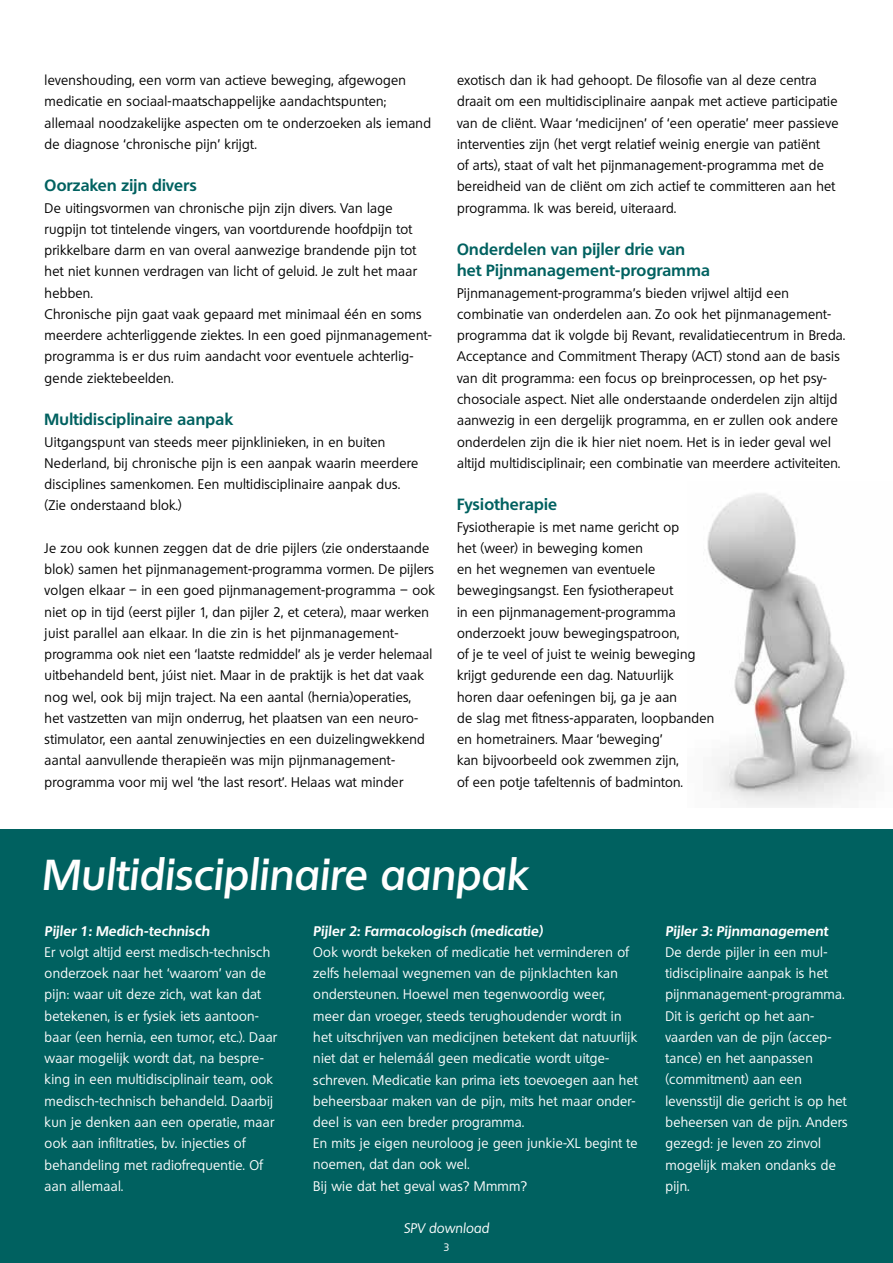
<style>
.page{position:relative;width:893px;height:1263px;background:#fff}
.page>*{position:absolute;margin:0;border:0;box-sizing:border-box;transform-origin:0 0}
.t1{font:italic 700 42px "Quebec Serial";letter-spacing:.01em;color:#fff}
.t2{font:800 15.75px/21.3px "Quebec Serial";letter-spacing:.02em;color:#006160}
.t3{font:13.5px/21.3px "Quebec Serial";letter-spacing:.02em;color:#000}
.t4{font:13.5px/21.3px "Quebec Serial";letter-spacing:.02em;color:#fff}
.t5{font:italic 800 13.5px "Quebec Serial";letter-spacing:.02em;color:#fff}
.t6{font:italic 13.5px "Quebec Serial";letter-spacing:.01em;color:#fff}
.t7{font:10.5px "Quebec Serial";color:#fff}
</style>
<div class="page">
<div style="left:0;top:829px;width:893px;height:434px;background:#006160"></div>
<img style="left:707px;top:493px;width:167px;height:314px">
<p class="t3" style="left:45px;top:69px;width:388px">levenshouding, een vorm van actieve beweging, afgewogen medicatie en sociaal-maatschappelijke aandachtspunten; allemaal noodzakelijke aspecten om te onderzoeken als iemand de diagnose ‘chronische pijn’ krijgt.</p>
<p class="t2" style="left:45px;top:175px;width:154px">Oorzaken zijn divers</p>
<p class="t3" style="left:45px;top:197px;width:389px">De uitingsvormen van chronische pijn zijn divers. Van lage rugpijn tot tintelende vingers, van voortdurende hoofdpijn tot prikkelbare darm en van overal aanwezige brandende pijn tot het niet kunnen verdragen van licht of geluid. Je zult het maar hebben.<br>Chronische pijn gaat vaak gepaard met minimaal één en soms meerdere achterliggende ziektes. In een goed pijnmanagement&shy;programma is er dus ruim aandacht voor eventuele achterlig&shy;gende ziektebeelden.</p>
<p class="t2" style="left:45px;top:408px;width:190px">Multidisciplinaire aanpak</p>
<p class="t3" style="left:45px;top:431px;width:375px">Uitgangspunt van steeds meer pijnklinieken, in en buiten Nederland, bij chronische pijn is een aanpak waarin meerdere disciplines samenkomen. Een multidisciplinaire aanpak dus. (Zie onderstaand blok.)</p>
<p class="t3" style="left:45px;top:537px;width:392px">Je zou ook kunnen zeggen dat de drie pijlers (zie onderstaande blok) samen het pijnmanagement-programma vormen. De pijlers volgen elkaar – in een goed pijnmanagement-programma – ook niet op in tijd (eerst pijler 1, dan pijler 2, et cetera), maar werken juist parallel aan elkaar. In die zin is het pijnmanagement&shy;programma ook niet een ‘laatste redmiddel’ als je verder helemaal uitbehandeld bent, júist niet. Maar in de praktijk is het dat vaak nog wel, ook bij mijn traject. Na een aantal (hernia)operaties,<br>het vastzetten van mijn onderrug, het plaatsen van een neuro&shy;stimulator, een aantal zenuwinjecties en een duizelingwekkend aantal aanvullende therapieën was mijn pijnmanagement&shy;programma voor mij wel ‘the last resort’. Helaas wat minder</p>
<p class="t3" style="left:457px;top:69px;width:383px">exotisch dan ik had gehoopt. De filosofie van al deze centra draait om een multidisciplinaire aanpak met actieve participatie van de cliënt. Waar ‘medicijnen’ of ‘een operatie’ meer passieve interventies zijn (het vergt relatief weinig energie van patiënt<br>of arts), staat of valt het pijnmanagement-programma met de bereidheid van de cliënt om zich actief te committeren aan het programma. Ik was bereid, uiteraard.</p>
<p class="t2" style="left:457px;top:238px;width:254px">Onderdelen van pijler drie van het Pijnmanagement-programma</p>
<p class="t3" style="left:457px;top:282px;width:389px">Pijnmanagement-programma’s bieden vrijwel altijd een combinatie van onderdelen aan. Zo ook het pijnmanagement&shy;programma dat ik volgde bij Revant, revalidatiecentrum in Breda.<br>Acceptance and Commitment Therapy (ACT) stond aan de basis van dit programma: een focus op breinprocessen, op het psy&shy;chosociale aspect. Niet alle onderstaande onderdelen zijn altijd aanwezig in een dergelijk programma, en er zullen ook andere onderdelen zijn die ik hier niet noem. Het is in ieder geval wel altijd multidisciplinair; een combinatie van meerdere activiteiten.</p>
<p class="t2" style="left:457px;top:493px;width:102px">Fysiotherapie</p>
<p class="t3" style="left:457px;top:516px;width:259px">Fysiotherapie is met name gericht op<br>het (weer) in beweging komen<br>en het wegnemen van eventuele bewegingsangst. Een fysiotherapeut<br>in een pijnmanagement-programma onderzoekt jouw bewegingspatroon,<br>of je te veel of juist te weinig beweging krijgt gedurende een dag. Natuurlijk<br>horen daar oefeningen bij, ga je aan<br>de slag met fitness-apparaten, loopbanden en hometrainers. Maar ‘beweging’<br>kan bijvoorbeeld ook zwemmen zijn,<br>of een potje tafeltennis of badminton.</p>
<h1 class="t1" style="left:41px;top:847px;width:488px">Multidisciplinaire aanpak</h1>
<p class="t5" style="left:45px;top:922px;width:166px">Pijler 1: Medich-technisch</p>
<p class="t4" style="left:45px;top:941px;width:234px">Er volgt altijd eerst medisch-technisch onderzoek naar het ‘waarom’ van de pijn: waar uit deze zich, wat kan dat betekenen, is er fysiek iets aantoon&shy;baar (een hernia, een tumor, etc.). Daar waar mogelijk wordt dat, na bespre&shy;king in een multidisciplinair team, ook medisch-technisch behandeld. Daarbij kun je denken aan een operatie, maar ook aan infiltraties, bv. injecties of behandeling met radiofrequentie. Of aan allemaal.</p>
<p class="t5" style="left:313px;top:922px;width:231px">Pijler 2: Farmacologisch (medicatie)</p>
<p class="t4" style="left:313px;top:941px;width:326px">Ook wordt bekeken of medicatie het verminderen of zelfs helemaal wegnemen van de pijnklachten kan ondersteunen. Hoewel men tegenwoordig weer, meer dan vroeger, steeds terughoudender wordt in het uitschrijven van medicijnen betekent dat natuurlijk niet dat er helemáál geen medicatie wordt uitge&shy;schreven. Medicatie kan prima iets toevoegen aan het beheersbaar maken van de pijn, mits het maar onder&shy;deel is van een breder programma.<br>En mits je eigen neuroloog je geen junkie-XL begint te noemen, dat dan ook wel.<br>Bij wie dat het geval was? Mmmm?</p>
<p class="t6" style="left:404px;top:1220px;width:87px">SPV download</p>
<p class="t7" style="left:443px;top:1241px;width:8px">3</p>
<p class="t5" style="left:665px;top:922px;width:164px">Pijler 3: Pijnmanagement</p>
<p class="t4" style="left:665px;top:941px;width:184px">De derde pijler in een mul&shy;tidisciplinaire aanpak is het pijnmanagement-programma.<br>Dit is gericht op het aan&shy;vaarden van de pijn (accep&shy;tance) en het aanpassen (commitment) aan een levensstijl die gericht is op het beheersen van de pijn. Anders gezegd: je leven zo zinvol mogelijk maken ondanks de pijn.</p>
</div>
